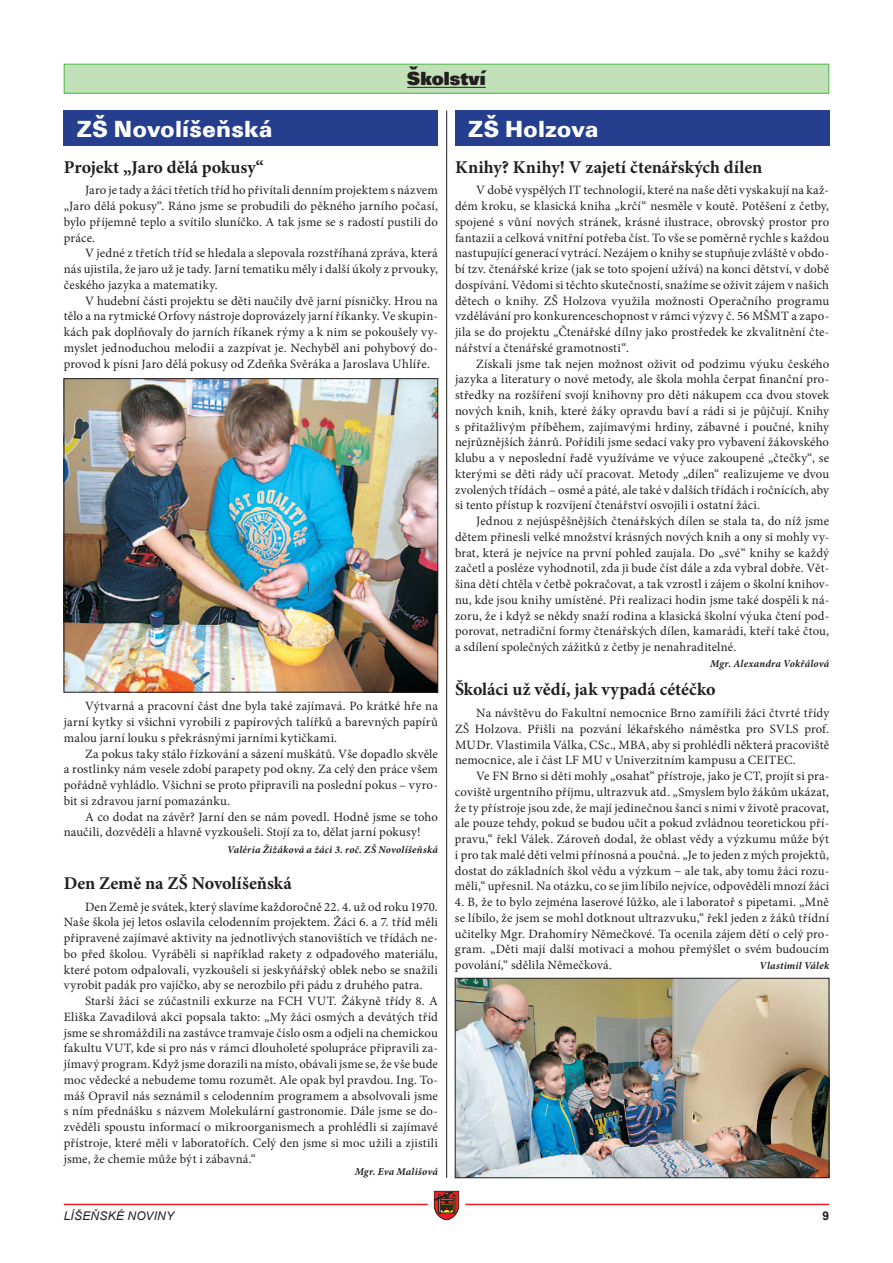
<style>
.page{position:relative;width:893px;height:1263px;background:#fff}
.page>*{position:absolute;margin:0;border:0;box-sizing:border-box;transform-origin:0 0}
.t1{font:900 24px "Unitus TEE";color:#fff}
.t2{font:800 19.5px "Unitus DEE";letter-spacing:.01em;color:#231f20}
.t3{font:700 18px "Minion Pro";color:#231f20}
.t4{font:12.75px/15.8px "Minion Pro";letter-spacing:.015em;color:#231f20;text-align:justify}
.t5{font:italic 12px "Arial";letter-spacing:.015em;color:#231f20}
.t6{font:700 12px "Arial";color:#231f20}
.t7{font:italic 700 10.5px "Minion Pro";letter-spacing:.02em;color:#231f20}
</style>
<div class="page">
<div style="left:64px;top:64px;width:765px;height:29px;background:#c3e1b8"></div>
<hr style="left:407px;top:87px;width:79px;height:1px;background:#231f20">
<div style="left:64px;top:64px;width:765px;height:30px;border:1px solid #4cb848"></div>
<hr style="left:64px;top:1204px;width:765px;height:1px;background:#ee1d23">
<svg style="left:425px;top:1190px;width:43px;height:31px"></svg>
<div style="left:455px;top:111px;width:374px;height:35px;background:#253f8e"></div>
<div style="left:64px;top:111px;width:374px;height:35px;background:#253f8e"></div>
<img style="left:66px;top:380px;width:370px;height:310px">
<div style="left:64px;top:378px;width:374px;height:314px;border:1px solid #231f20"></div>
<img style="left:457px;top:980px;width:370px;height:196px">
<div style="left:455px;top:978px;width:374px;height:200px;border:1px solid #231f20"></div>
<hr style="left:446px;top:111px;width:1px;height:1067px;background:#231f20">
<h2 class="t2" style="left:407px;top:67px;width:80px">Školství</h2>
<h1 class="t1" style="left:77px;top:116px;width:198px">ZŠ Novolíšeňská</h1>
<h1 class="t1" style="left:468px;top:116px;width:132px">ZŠ Holzova</h1>
<h3 class="t3" style="left:64px;top:154px;width:202px">Projekt „Jaro dělá pokusy“</h3>
<p class="t4" style="left:64px;top:182px;width:376px;text-indent:21px">Jaro je tady a žáci třetích tříd ho přivítali denním projektem s názvem „Jaro dělá pokusy“. Ráno jsme se probudili do pěkného jarního počasí, bylo příjemně teplo a svítilo sluníčko. A tak jsme se s radostí pustili do práce.</p>
<p class="t4" style="left:64px;top:245px;width:376px;text-indent:21px">V jedné z třetích tříd se hledala a slepovala rozstříhaná zpráva, která nás ujistila, že jaro už je tady. Jarní tematiku měly i další úkoly z prvouky, českého jazyka a matematiky.</p>
<p class="t4" style="left:64px;top:293px;width:376px;text-indent:21px">V hudební části projektu se děti naučily dvě jarní písničky. Hrou na tělo a na rytmické Orfovy nástroje doprovázely jarní říkanky. Ve skupin&shy;kách pak doplňovaly do jarních říkanek rýmy a k nim se pokoušely vy&shy;myslet jednoduchou melodii a zazpívat je. Nechyběl ani pohybový do&shy;provod k písni Jaro dělá pokusy od Zdeňka Svěráka a Jaroslava Uhlíře.</p>
<h3 class="t3" style="left:455px;top:154px;width:309px">Knihy? Knihy! V zajetí čtenářských dílen</h3>
<p class="t4" style="left:455px;top:182px;width:376px;text-indent:21px">V době vyspělých IT technologií, které na naše děti vyskakují na kaž&shy;dém kroku, se klasická kniha „krčí“ nesměle v koutě. Potěšení z četby, spojené s vůní nových stránek, krásné ilustrace, obrovský prostor pro fantazii a celková vnitřní potřeba číst. To vše se poměrně rychle s každou nastupující generací vytrácí. Nezájem o knihy se stupňuje zvláště v obdo&shy;bí tzv. čtenářské krize (jak se toto spojení užívá) na konci dětství, v době dospívání. Vědomi si těchto skutečností, snažíme se oživit zájem v našich dětech o knihy. ZŠ Holzova využila možnosti Operačního programu vzdělávání pro konkurenceschopnost v rámci výzvy č. 56 MŠMT a zapo&shy;jila se do projektu „Čtenářské dílny jako prostředek ke zkvalitnění čte&shy;nářství a čtenářské gramotnosti“.</p>
<p class="t4" style="left:455px;top:356px;width:376px;text-indent:21px">Získali jsme tak nejen možnost oživit od podzimu výuku českého jazyka a literatury o nové metody, ale škola mohla čerpat finanční pro&shy;středky na rozšíření svojí knihovny pro děti nákupem cca dvou stovek nových knih, knih, které žáky opravdu baví a rádi si je půjčují. Knihy s přitažlivým příběhem, zajímavými hrdiny, zábavné i poučné, knihy nejrůznějších žánrů. Pořídili jsme sedací vaky pro vybavení žákovského klubu a v neposlední řadě využíváme ve výuce zakoupené „čtečky“, se kterými se děti rády učí pracovat. Metody „dílen“ realizujeme ve dvou zvolených třídách – osmé a páté, ale také v dalších třídách i ročnících, aby si tento přístup k rozvíjení čtenářství osvojili i ostatní žáci.</p>
<p class="t4" style="left:455px;top:513px;width:376px;text-indent:21px">Jednou z nejúspěšnějších čtenářských dílen se stala ta, do níž jsme dětem přinesli velké množství krásných nových knih a ony si mohly vy&shy;brat, která je nejvíce na první pohled zaujala. Do „své“ knihy se každý začetl a posléze vyhodnotil, zda ji bude číst dále a zda vybral dobře. Vět&shy;šina dětí chtěla v četbě pokračovat, a tak vzrostl i zájem o školní knihov&shy;nu, kde jsou knihy umístěné. Při realizaci hodin jsme také dospěli k ná&shy;zoru, že i když se někdy snaží rodina a klasická školní výuka čtení pod&shy;porovat, netradiční formy čtenářských dílen, kamarádi, kteří také čtou, a sdílení společných zážitků z četby je nenahraditelné.</p>
<p class="t7" style="left:710px;top:656px;width:121px">Mgr. Alexandra Vokřálová</p>
<h3 class="t3" style="left:455px;top:677px;width:262px">Školáci už vědí, jak vypadá cétéčko</h3>
<p class="t4" style="left:455px;top:705px;width:376px;text-indent:21px">Na návštěvu do Fakultní nemocnice Brno zamířili žáci čtvrté třídy ZŠ Holzova. Přišli na pozvání lékařského náměstka pro SVLS prof.<br>MUDr. Vlastimila Válka, CSc., MBA, aby si prohlédli některá pracoviště nemocnice, ale i část LF MU v Univerzitním kampusu a CEITEC.</p>
<p class="t4" style="left:455px;top:768px;width:376px;text-indent:21px">Ve FN Brno si děti mohly „osahat“ přístroje, jako je CT, projít si pra&shy;coviště urgentního příjmu, ultrazvuk atd. „Smyslem bylo žákům ukázat, že ty přístroje jsou zde, že mají jedinečnou šanci s nimi v životě pracovat, ale pouze tehdy, pokud se budou učit a pokud zvládnou teoretickou pří&shy;pravu,“ řekl Válek. Zároveň dodal, že oblast vědy a výzkumu může být i pro tak malé děti velmi přínosná a poučná. „Je to jeden z mých projektů, dostat do základních škol vědu a výzkum − ale tak, aby tomu žáci rozu&shy;měli,“ upřesnil. Na otázku, co se jim líbilo nejvíce, odpověděli mnozí žáci</p>
<p class="t4" style="left:455px;top:894px;width:376px">4. B, že to bylo zejména laserové lůžko, ale i laboratoř s pipetami. „Mně se líbilo, že jsem se mohl dotknout ultrazvuku,“ řekl jeden z žáků třídní učitelky Mgr. Drahomíry Němečkové. Ta ocenila zájem dětí o celý pro&shy;gram. „Děti mají další motivaci a mohou přemýšlet o svém budoucím povolání,“ sdělila Němečková.</p>
<p class="t4" style="left:64px;top:698px;width:376px;text-indent:21px">Výtvarná a pracovní část dne byla také zajímavá. Po krátké hře na jarní kytky si všichni vyrobili z papírových talířků a barevných papírů malou jarní louku s překrásnými jarními kytičkami.</p>
<p class="t4" style="left:64px;top:746px;width:376px;text-indent:21px">Za pokus taky stálo řízkování a sázení muškátů. Vše dopadlo skvěle a rostlinky nám vesele zdobí parapety pod okny. Za celý den práce všem pořádně vyhládlo. Všichni se proto připravili na poslední pokus – vyro&shy;bit si zdravou jarní pomazánku.</p>
<p class="t4" style="left:64px;top:809px;width:376px;text-indent:21px">A co dodat na závěr? Jarní den se nám povedl. Hodně jsme se toho naučili, dozvěděli a hlavně vyzkoušeli. Stojí za to, dělat jarní pokusy!</p>
<p class="t7" style="left:227px;top:842px;width:212px">Valéria Žižáková a žáci 3. roč. ZŠ Novolíšeňská</p>
<h3 class="t3" style="left:64px;top:870px;width:230px">Den Země na ZŠ Novolíšeňská</h3>
<p class="t4" style="left:64px;top:899px;width:376px;text-indent:21px">Den Země je svátek, který slavíme každoročně 22. 4. už od roku 1970.<br>Naše škola jej letos oslavila celodenním projektem. Žáci 6. a 7. tříd měli připravené zajímavé aktivity na jednotlivých stanovištích ve třídách ne&shy;bo před školou. Vyráběli si například rakety z odpadového materiálu, které potom odpalovali, vyzkoušeli si jeskyňářský oblek nebo se snažili vyrobit padák pro vajíčko, aby se nerozbilo při pádu z druhého patra.</p>
<p class="t4" style="left:64px;top:993px;width:376px;text-indent:21px">Starší žáci se zúčastnili exkurze na FCH VUT. Žákyně třídy 8. A Eliška Zavadilová akci popsala takto: „My žáci osmých a devátých tříd jsme se shromáždili na zastávce tramvaje číslo osm a odjeli na chemickou fakultu VUT, kde si pro nás v rámci dlouholeté spolupráce připravili za&shy;jímavý program. Když jsme dorazili na místo, obávali jsme se, že vše bude moc vědecké a nebudeme tomu rozumět. Ale opak byl pravdou. Ing. To&shy;máš Opravil nás seznámil s celodenním programem a absolvovali jsme s ním přednášku s názvem Molekulární gastronomie. Dále jsme se do&shy;zvěděli spoustu informací o mikroorganismech a prohlédli si zajímavé přístroje, které měli v laboratořích. Celý den jsme si moc užili a zjistili jsme, že chemie může být i zábavná.“</p>
<p class="t7" style="left:355px;top:1164px;width:85px">Mgr. Eva Mališová</p>
<p class="t7" style="left:759px;top:958px;width:71px">Vlastimil Válek</p>
<p class="t5" style="left:64px;top:1208px;width:112px">LÍŠEŇSKÉ NOVINY</p>
<p class="t6" style="left:822px;top:1208px;width:8px">9</p>
</div>
